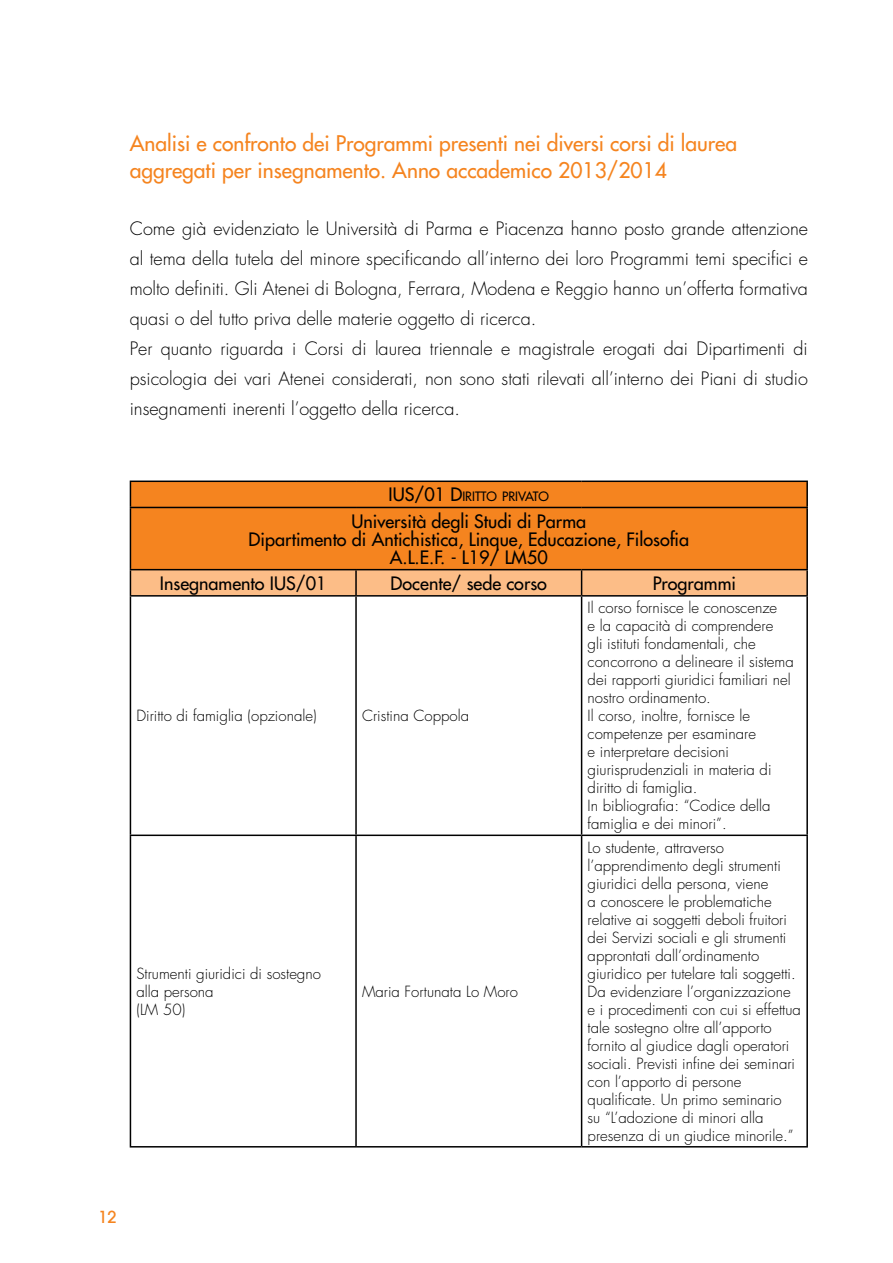
<style>
.page{position:relative;width:893px;height:1263px;background:#fff}
.page>*{position:absolute;margin:0;border:0;box-sizing:border-box;transform-origin:0 0}
.t1{font:21px/27px "Futura";color:#f5841f}
.t2{font:300 18px/30px "Futura";color:#000}
.t3{font:18px/18px "Futura";color:#000;text-align:center}
.t4{font:500 16.5px "Avant Garde";color:#f5841f}
.t5{font:300 15px/18px "Futura";color:#000}
.t6{font:12.6px "Futura";color:#000}
.s1{font-size:18px}
</style>
<div class="page">
<div style="left:131px;top:482px;width:675px;height:87px;background:#f5841f"></div>
<hr style="left:130px;top:480px;width:226px;height:2px;background:#000">
<svg style="left:130px;top:482px;width:1px;height:25px"></svg>
<hr style="left:356px;top:480px;width:226px;height:2px;background:#000">
<hr style="left:582px;top:480px;width:226px;height:2px;background:#000">
<hr style="left:806px;top:482px;width:2px;height:25px;background:#000">
<hr style="left:130px;top:507px;width:226px;height:1px;background:#000">
<hr style="left:130px;top:508px;width:1px;height:61px;background:#000">
<hr style="left:356px;top:507px;width:226px;height:1px;background:#000">
<hr style="left:582px;top:507px;width:226px;height:1px;background:#000">
<hr style="left:806px;top:508px;width:2px;height:61px;background:#000">
<hr style="left:130px;top:569px;width:226px;height:1px;background:#000">
<hr style="left:356px;top:569px;width:226px;height:1px;background:#000">
<hr style="left:582px;top:569px;width:226px;height:1px;background:#000">
<div style="left:130px;top:570px;width:676px;height:25px;background:#fcbd87"></div>
<hr style="left:806px;top:570px;width:2px;height:25px;background:#000">
<hr style="left:130px;top:595px;width:226px;height:2px;background:#000">
<hr style="left:130px;top:597px;width:1px;height:237px;background:#000">
<hr style="left:356px;top:595px;width:226px;height:2px;background:#000">
<hr style="left:355px;top:597px;width:2px;height:237px;background:#000">
<hr style="left:582px;top:595px;width:226px;height:2px;background:#000">
<hr style="left:581px;top:597px;width:1px;height:237px;background:#000">
<hr style="left:806px;top:597px;width:2px;height:237px;background:#000">
<hr style="left:130px;top:834px;width:226px;height:2px;background:#000">
<hr style="left:130px;top:836px;width:1px;height:310px;background:#000">
<hr style="left:356px;top:834px;width:226px;height:2px;background:#000">
<hr style="left:355px;top:836px;width:2px;height:310px;background:#000">
<hr style="left:582px;top:834px;width:226px;height:2px;background:#000">
<hr style="left:581px;top:836px;width:1px;height:310px;background:#000">
<hr style="left:806px;top:836px;width:2px;height:310px;background:#000">
<hr style="left:130px;top:1146px;width:226px;height:1px;background:#000">
<hr style="left:356px;top:1146px;width:226px;height:1px;background:#000">
<hr style="left:582px;top:1146px;width:226px;height:1px;background:#000">
<h1 class="t1" style="left:130px;top:129px;width:609px">Analisi e confronto dei Programmi presenti nei diversi corsi di laurea aggregati per insegnamento. Anno accademico 2013/2014</h1>
<p class="t2" style="left:130px;top:213px;width:680px">Come già evidenziato le Università di Parma e Piacenza hanno posto grande attenzione al tema della tutela del minore specificando all’interno dei loro Programmi temi specifici e molto definiti. Gli Atenei di Bologna, Ferrara, Modena e Reggio hanno un’offerta formativa quasi o del tutto priva delle materie oggetto di ricerca.<br>Per quanto riguarda i Corsi di laurea triennale e magistrale erogati dai Dipartimenti di psicologia dei vari Atenei considerati, non sono stati rilevati all’interno dei Piani di studio insegnamenti inerenti l’oggetto della ricerca.</p>
<p class="t6" style="left:389px;top:489px;width:162px"><span class="s1">IUS/01 D</span>IRITTO PRIVATO</p>
<p class="t3" style="left:249px;top:512px;width:442px">Università degli Studi di Parma<br>Dipartimento di Antichistica, Linque, Educazione, Filosofia<br>A.L.E.F. - L19/ LM50</p>
<p class="t3" style="left:160px;top:574px;width:168px">Insegnamento IUS/01</p>
<p class="t3" style="left:391px;top:574px;width:158px">Docente/ sede corso</p>
<p class="t3" style="left:653px;top:574px;width:85px">Programmi</p>
<p class="t5" style="left:136px;top:707px;width:182px">Diritto di famiglia (opzionale)</p>
<p class="t5" style="left:362px;top:707px;width:109px">Cristina Coppola</p>
<p class="t5" style="left:136px;top:965px;width:186px">Strumenti giuridici di sostegno alla persona<br>(LM 50)</p>
<p class="t5" style="left:362px;top:983px;width:157px">Maria Fortunata Lo Moro</p>
<p class="t5" style="left:588px;top:599px;width:208px">Il corso fornisce le conoscenze<br>e la capacità di comprendere<br>gli istituti fondamentali, che concorrono a delineare il sistema dei rapporti giuridici familiari nel nostro ordinamento.<br>Il corso, inoltre, fornisce le competenze per esaminare<br>e interpretare decisioni giurisprudenziali in materia di diritto di famiglia.<br>In bibliografia: “Codice della famiglia e dei minori”.</p>
<p class="t5" style="left:588px;top:839px;width:215px">Lo studente, attraverso l’apprendimento degli strumenti giuridici della persona, viene<br>a conoscere le problematiche relative ai soggetti deboli fruitori dei Servizi sociali e gli strumenti approntati dall’ordinamento giuridico per tutelare tali soggetti.<br>Da evidenziare l’organizzazione e i procedimenti con cui si effettua tale sostegno oltre all’apporto fornito al giudice dagli operatori sociali. Previsti infine dei seminari con l’apporto di persone qualificate. Un primo seminario<br>su “L’adozione di minori alla presenza di un giudice minorile.”</p>
<p class="t4" style="left:98px;top:1206px;width:20px">12</p>
</div>
